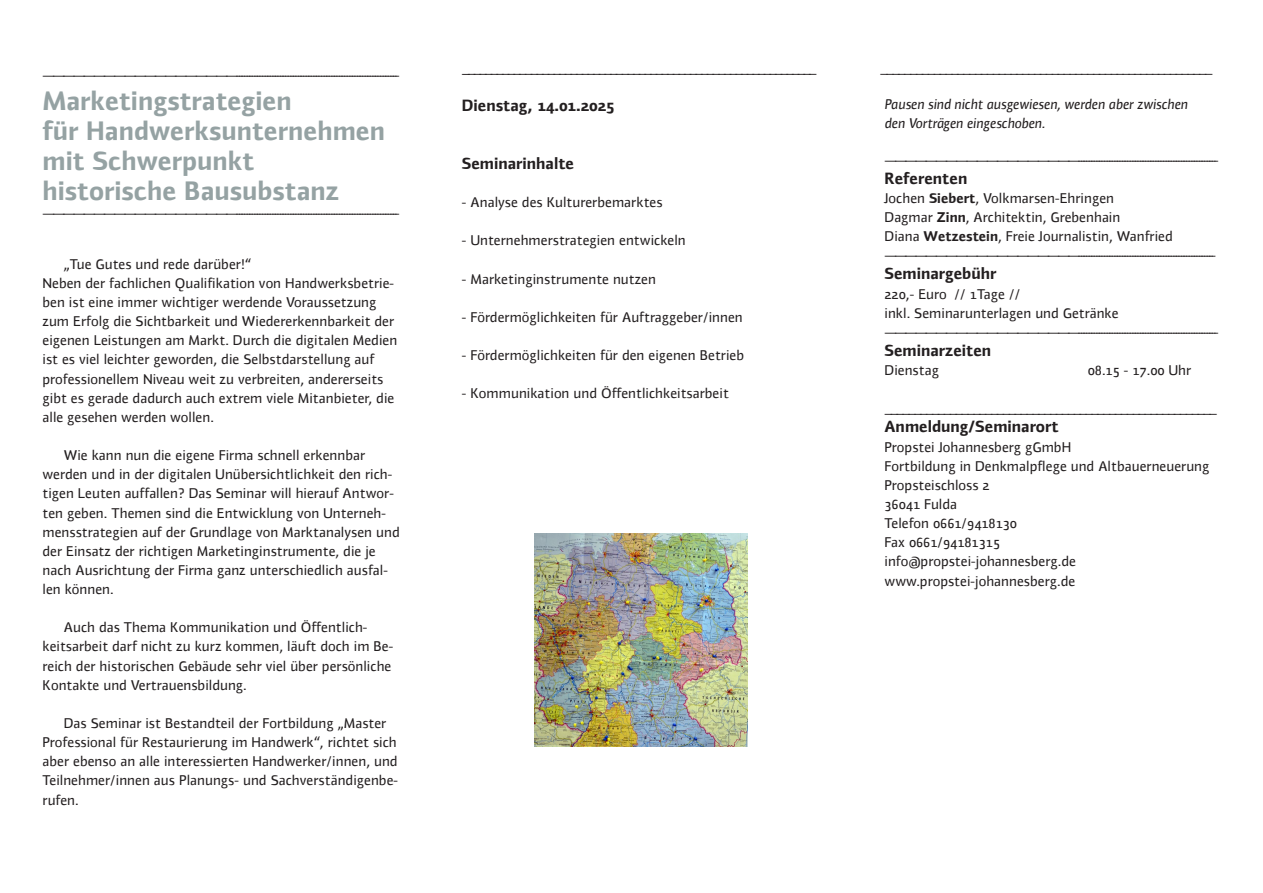
<style>
.page{position:relative;width:1263px;height:893px;background:#fff}
.page>*{position:absolute;margin:0;border:0;box-sizing:border-box;transform-origin:0 0}
.t1{font:700 27px/30px "Utensil";color:#95a2a3}
.t2{font:700 16.5px "Utensil";color:#231f20}
.Untertitel{font:14.25px/19.2px "Utensil Roman Os F";color:#231f20}
.t3{font:14.25px "Utensil Italic Os F";color:#231f20}
.s1{font-size:15px}
.s2{font-family:"Utensil";font-weight:700}
</style>
<div class="page">
<img style="left:535px;top:534px;width:212px;height:212px">
<p class="Untertitel" style="left:43px;top:65px;width:359px">———————————————————---------------------------------------------------------------</p>
<p class="t1" style="left:43px;top:85px;width:251px">Marketingstrategien</p>
<p class="t1" style="left:43px;top:115px;width:344px">für Handwerksunternehmen mit Schwerpunkt</p>
<p class="t1" style="left:43px;top:175px;width:298px">historische Bausubstanz</p>
<p class="Untertitel" style="left:43px;top:203px;width:359px">———————————————————---------------------------------------------------------------</p>
<p class="Untertitel" style="left:64px;top:254px;width:189px">„Tue Gutes und rede darüber!“</p>
<p class="Untertitel" style="left:43px;top:273px;width:356px">Neben der fachlichen Qualifikation von Handwerksbetrie&shy;ben ist eine immer wichtiger werdende Voraussetzung zum Erfolg die Sichtbarkeit und Wiedererkennbarkeit der eigenen Leistungen am Markt. Durch die digitalen Medien ist es viel leichter geworden, die Selbstdarstellung auf professionellem Niveau weit zu verbreiten, andererseits gibt es gerade dadurch auch extrem viele Mitanbieter, die alle gesehen werden wollen.</p>
<p class="Untertitel" style="left:64px;top:446px;width:303px">Wie kann nun die eigene Firma schnell erkennbar</p>
<p class="Untertitel" style="left:43px;top:465px;width:359px">werden und in der digitalen Unübersichtlichkeit den rich&shy;tigen Leuten auffallen? Das Seminar will hierauf Antwor&shy;ten geben. Themen sind die Entwicklung von Unterneh&shy;mensstrategien auf der Grundlage von Marktanalysen und der Einsatz der richtigen Marketinginstrumente, die je nach Ausrichtung der Firma ganz unterschiedlich ausfal&shy;len können.</p>
<p class="Untertitel" style="left:64px;top:618px;width:305px">Auch das Thema Kommunikation und Öffentlich-</p>
<p class="Untertitel" style="left:43px;top:637px;width:352px">keitsarbeit darf nicht zu kurz kommen, läuft doch im Be&shy;reich der historischen Gebäude sehr viel über persönliche<br>Kontakte und Vertrauensbildung.</p>
<p class="Untertitel" style="left:64px;top:713px;width:324px">Das Seminar ist Bestandteil der Fortbildung „Master</p>
<p class="Untertitel" style="left:43px;top:733px;width:357px;text-align:justify">Professional für Restaurierung im Handwerk“, richtet sich aber ebenso an alle interessierten Handwerker/innen, und Teilnehmer/innen aus Planungs- und Sachverständigenbe&shy;rufen.</p>
<p class="Untertitel" style="left:462px;top:59px;width:357px"><span class="s1">_</span>_____________________________________________________________</p>
<p class="t2" style="left:462px;top:96px;width:154px">Dienstag, 14.01.2025</p>
<p class="t2" style="left:462px;top:154px;width:114px">Seminarinhalte</p>
<p class="Untertitel" style="left:462px;top:193px;width:202px">- Analyse des Kulturerbemarktes</p>
<p class="Untertitel" style="left:462px;top:231px;width:225px">- Unternehmerstrategien entwickeln</p>
<p class="Untertitel" style="left:462px;top:269px;width:196px">- Marketinginstrumente nutzen</p>
<p class="Untertitel" style="left:462px;top:307px;width:282px">- Fördermöglichkeiten für Auftraggeber/innen</p>
<p class="Untertitel" style="left:462px;top:346px;width:284px">- Fördermöglichkeiten für den eigenen Betrieb</p>
<p class="Untertitel" style="left:462px;top:384px;width:269px">- Kommunikation und Öffentlichkeitsarbeit</p>
<p class="Untertitel" style="left:880px;top:59px;width:334px">________________________________________________________</p>
<p class="t3" style="left:884px;top:96px;width:305px">Pausen sind nicht ausgewiesen, werden aber zwischen</p>
<p class="t3" style="left:884px;top:115px;width:162px">den Vorträgen eingeschoben.</p>
<p class="Untertitel" style="left:884px;top:150px;width:336px">———————————————————------------------------------------------------------</p>
<p class="t2" style="left:884px;top:169px;width:84px">Referenten</p>
<p class="Untertitel" style="left:884px;top:188px;width:231px">Jochen <span class="s2">Siebert</span>, Volkmarsen-Ehringen</p>
<p class="Untertitel" style="left:884px;top:208px;width:237px">Dagmar <span class="s2">Zinn</span>, Architektin, Grebenhain</p>
<p class="Untertitel" style="left:884px;top:227px;width:290px">Diana <span class="s2">Wetzestein</span>, Freie Journalistin, Wanfried</p>
<p class="Untertitel" style="left:884px;top:246px;width:333px">———————————————————-----------------------------------------------------</p>
<p class="t2" style="left:884px;top:264px;width:114px">Seminargebühr</p>
<p class="Untertitel" style="left:884px;top:284px;width:137px">220,- Euro // 1Tage //</p>
<p class="Untertitel" style="left:884px;top:303px;width:236px">inkl. Seminarunterlagen und Getränke</p>
<p class="Untertitel" style="left:884px;top:322px;width:336px">———————————————————------------------------------------------------------</p>
<p class="t2" style="left:884px;top:341px;width:108px">Seminarzeiten</p>
<p class="Untertitel" style="left:884px;top:361px;width:56px">Dienstag</p>
<p class="Untertitel" style="left:1088px;top:361px;width:105px">08.15 - 17.00 Uhr</p>
<p class="Untertitel" style="left:884px;top:399px;width:334px">________________________________________________________</p>
<p class="t2" style="left:884px;top:417px;width:176px">Anmeldung/Seminarort</p>
<p class="Untertitel" style="left:884px;top:437px;width:188px">Propstei Johannesberg gGmbH</p>
<p class="Untertitel" style="left:884px;top:456px;width:326px">Fortbildung in Denkmalpflege und Altbauerneuerung</p>
<p class="Untertitel" style="left:884px;top:475px;width:107px">Propsteischloss 2</p>
<p class="Untertitel" style="left:884px;top:495px;width:74px">36041 Fulda</p>
<p class="Untertitel" style="left:884px;top:514px;width:134px">Telefon 0661/9418130</p>
<p class="Untertitel" style="left:884px;top:533px;width:117px">Fax 0661/94181315</p>
<p class="Untertitel" style="left:884px;top:552px;width:193px">info@propstei-johannesberg.de</p>
<p class="Untertitel" style="left:884px;top:571px;width:192px">www.propstei-johannesberg.de</p>
</div>
